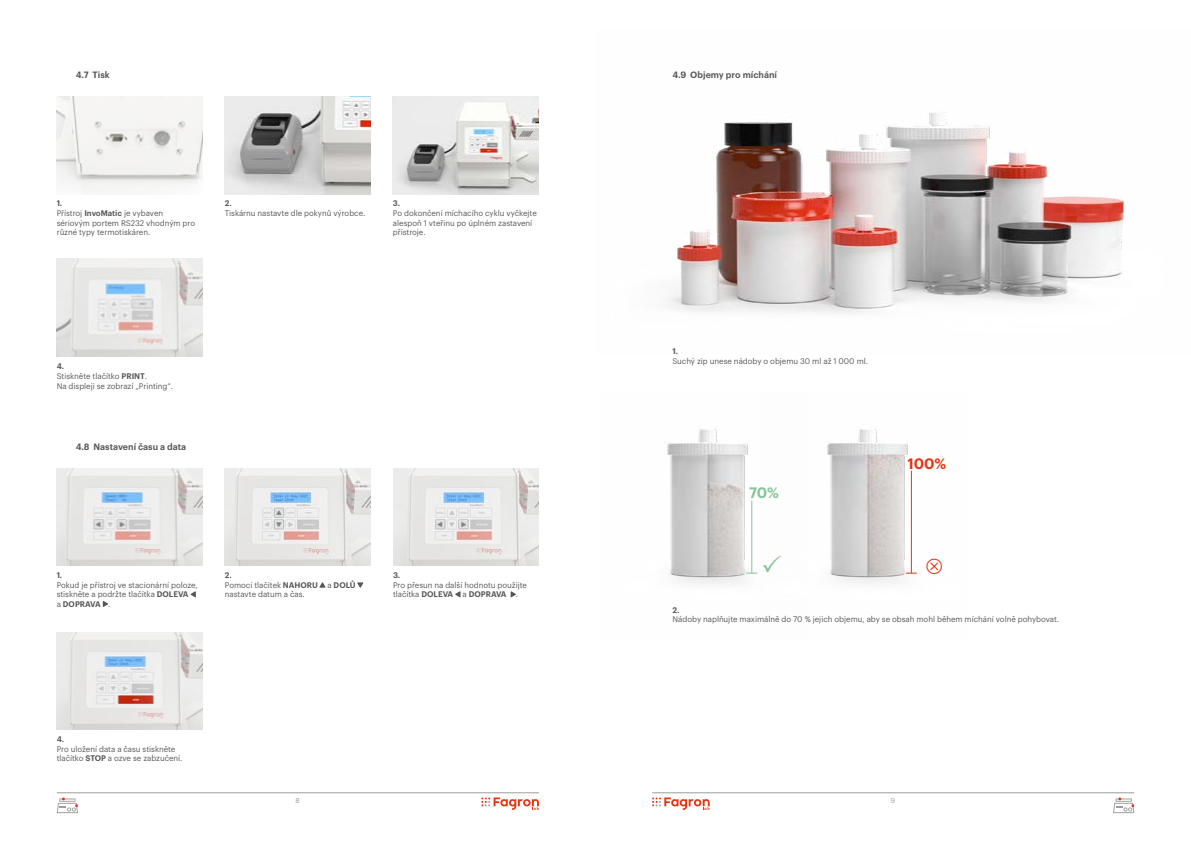
<style>
.page{position:relative;width:1191px;height:842px;background:#fff}
.page>*{position:absolute;margin:0;border:0;box-sizing:border-box;transform-origin:0 0}
.t1{font:600 14.8px "Graphik LCG";color:#e63312}
.t2{font:600 14.8px "Graphik LCG";color:#84c599}
.t3{font:600 9px "Graphik LCG";color:#575756}
.t4{font:8px/9.6px "Graphik LCG";letter-spacing:-.005em;color:#575756}
.t5{font:600 8px "Graphik LCG";color:#575756}
.t6{font:7px "Graphik";color:#9d9d9c}
.s1{font-weight:600}
</style>
<div class="page">
<hr style="left:57px;top:792px;width:482px;height:1px;background:#9d9d9c">
<hr style="left:652px;top:792px;width:482px;height:1px;background:#9d9d9c">
<svg style="left:57px;top:797px;width:21px;height:16px"></svg>
<svg style="left:1113px;top:797px;width:21px;height:16px"></svg>
<svg style="left:481px;top:797px;width:58px;height:13px"></svg>
<svg style="left:652px;top:797px;width:57px;height:13px"></svg>
<img style="left:667px;top:112px;width:457px;height:202px">
<img style="left:667px;top:429px;width:91px;height:156px">
<hr style="left:751px;top:501px;width:1px;height:72px;background:#84c599">
<img style="left:827px;top:429px;width:90px;height:155px">
<hr style="left:911px;top:471px;width:1px;height:102px;background:#e63312">
<svg style="left:319px;top:582px;width:6px;height:6px"></svg>
<svg style="left:357px;top:582px;width:6px;height:6px"></svg>
<img style="left:57px;top:96px;width:145px;height:98px">
<img style="left:57px;top:259px;width:145px;height:97px">
<img style="left:225px;top:96px;width:146px;height:98px">
<img style="left:393px;top:96px;width:146px;height:98px">
<svg style="left:455px;top:591px;width:5px;height:6px"></svg>
<svg style="left:510px;top:591px;width:6px;height:6px"></svg>
<img style="left:57px;top:468px;width:145px;height:98px">
<img style="left:225px;top:468px;width:146px;height:98px">
<img style="left:393px;top:468px;width:146px;height:98px">
<img style="left:57px;top:632px;width:146px;height:98px">
<svg style="left:191px;top:591px;width:5px;height:6px"></svg>
<svg style="left:103px;top:601px;width:5px;height:6px"></svg>
<p class="t3" style="left:76px;top:68px;width:35px">4.7 Tisk</p>
<p class="t4" style="left:57px;top:198px;width:140px"><span class="s1">1.<br></span>Přístroj <span class="s1">InvoMatic</span> je vybaven sériovým portem RS232 vhodným pro různé typy termotiskáren.</p>
<p class="t5" style="left:393px;top:197px;width:9px">3.</p>
<p class="t5" style="left:225px;top:197px;width:8px">2.</p>
<p class="t4" style="left:225px;top:208px;width:142px">Tiskárnu nastavte dle pokynů výrobce.</p>
<p class="t4" style="left:393px;top:208px;width:145px">Po dokončení míchacího cyklu vyčkejte alespoň 1 vteřinu po úplném zastavení přístroje.</p>
<p class="t4" style="left:57px;top:361px;width:118px"><span class="s1">4.<br></span>Stiskněte tlačítko <span class="s1">PRINT</span>.<br>Na displeji se zobrazí „Printing“.</p>
<p class="t3" style="left:76px;top:440px;width:112px">4.8 Nastavení času a data</p>
<p class="t5" style="left:57px;top:569px;width:7px">1.</p>
<p class="t4" style="left:57px;top:579px;width:143px">Pokud je přístroj ve stacionární poloze, stiskněte a podržte tlačítka <span class="s1">DOLEVA<br></span>a <span class="s1">DOPRAVA</span> .</p>
<p class="t4" style="left:225px;top:570px;width:132px"><span class="s1">2.<br></span>Pomocí tlačítek <span class="s1">NAHORU</span> a <span class="s1">DOLŮ </span>nastavte datum a čas.</p>
<p class="t5" style="left:393px;top:569px;width:9px">3.</p>
<p class="t4" style="left:393px;top:579px;width:136px">Pro přesun na další hodnotu použijte tlačítka <span class="s1">DOLEVA</span> a <span class="s1">DOPRAVA</span> .</p>
<p class="t5" style="left:57px;top:733px;width:9px">4.</p>
<p class="t4" style="left:57px;top:743px;width:127px">Pro uložení data a času stiskněte tlačítko <span class="s1">STOP</span> a ozve se zabzučení.</p>
<p class="t3" style="left:672px;top:68px;width:106px">4.9 Objemy pro míchání</p>
<p class="t5" style="left:672px;top:345px;width:7px">1.</p>
<p class="t4" style="left:672px;top:356px;width:197px">Suchý zip unese nádoby o objemu 30 ml až 1 000 ml.</p>
<h1 class="t2" style="left:749px;top:482px;width:31px">70%</h1>
<h1 class="t1" style="left:907px;top:452px;width:40px">100%</h1>
<p class="t5" style="left:672px;top:604px;width:8px">2.</p>
<p class="t4" style="left:672px;top:614px;width:388px">Nádoby naplňujte maximálně do 70 % jejich objemu, aby se obsah mohl během míchání volně pohybovat.</p>
<p class="t6" style="left:296px;top:795px;width:6px">8</p>
<p class="t6" style="left:891px;top:795px;width:6px">9</p>
</div>
